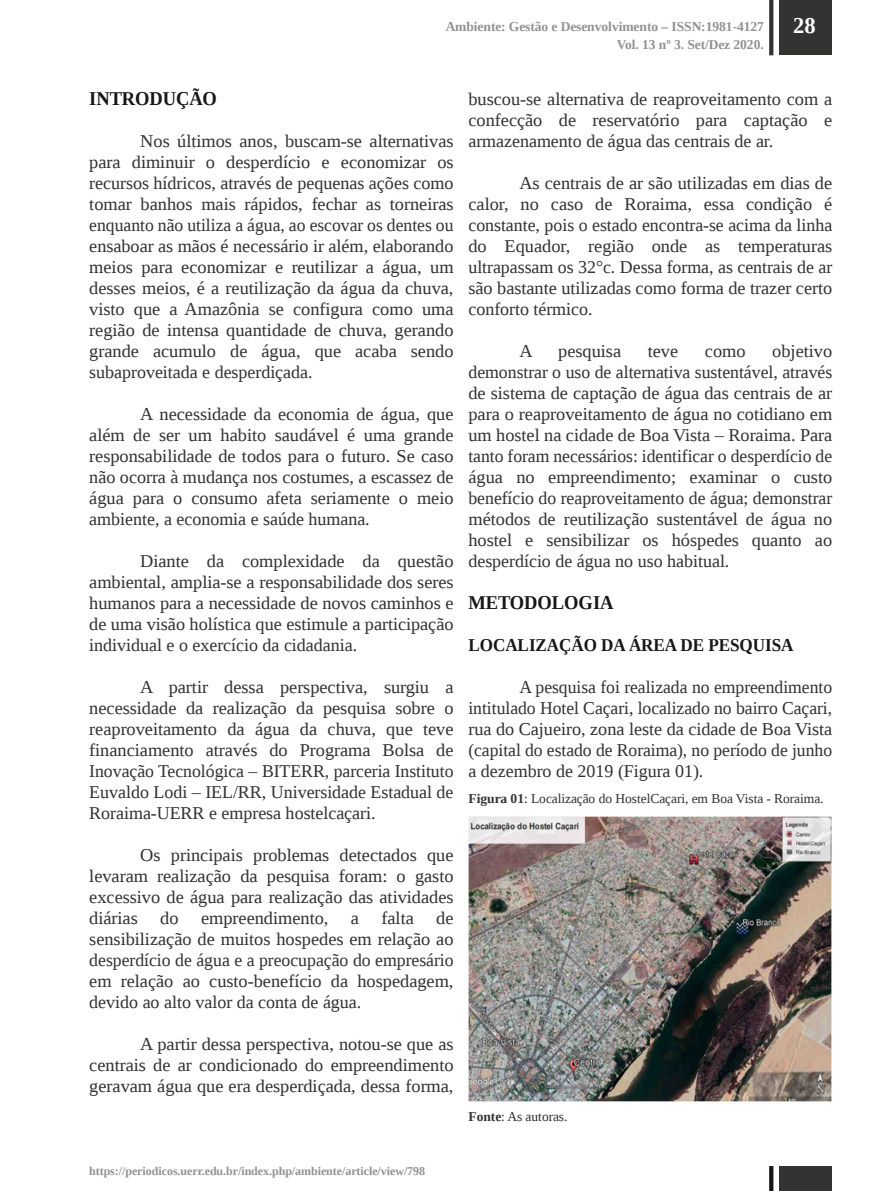
<style>
.page{position:relative;width:893px;height:1191px;background:#fff}
.page>*{position:absolute;margin:0;border:0;box-sizing:border-box;transform-origin:0 0}
.t1{font:700 22.5px "Liberation Serif";color:#fff}
.t2{font:700 19.5px "Liberation Serif";letter-spacing:-.005em;color:#181715;scale:.95 1}
.t3{font:18px/21px "Liberation Serif";color:#333332;text-align:justify}
.t4{font:700 18px "Liberation Serif";letter-spacing:-.005em;color:#181715;scale:.95 1}
.t5{font:13.5px "Liberation Serif";letter-spacing:-.005em;color:#333332}
.t6{font:700 13.5px/18px "Liberation Serif";color:#929291;text-align:right}
.t7{font:700 12px "Liberation Serif";letter-spacing:-.005em;color:#929291}
.s1{font-weight:700}
</style>
<div class="page">
<div style="left:779px;top:0;width:53px;height:55px;background:#333332"></div>
<svg style="left:769px;top:0;width:4px;height:55px"></svg>
<div style="left:779px;top:1166px;width:53px;height:25px;background:#333332"></div>
<svg style="left:769px;top:1166px;width:4px;height:25px"></svg>
<img style="left:469px;top:816px;width:363px;height:285px">
<p class="t6" style="left:446px;top:18px;width:320px">Ambiente: Gestão e Desenvolvimento – ISSN:1981-4127<br>Vol. 13 nº 3. Set/Dez 2020.</p>
<p class="t1" style="left:793px;top:13px;width:24px">28</p>
<p class="t2" style="left:89px;top:88px;width:136px">INTRODUÇÃO</p>
<p class="t3" style="left:89px;top:130px;width:366px;text-indent:51px">Nos últimos anos, buscam-se alternativas para diminuir o desperdício e economizar os recursos hídricos, através de pequenas ações como tomar banhos mais rápidos, fechar as torneiras enquanto não utiliza a água, ao escovar os dentes ou ensaboar as mãos é necessário ir além, elaborando meios para economizar e reutilizar a água, um desses meios, é a reutilização da água da chuva, visto que a Amazônia se configura como uma região de intensa quantidade de chuva, gerando grande acumulo de água, que acaba sendo subaproveitada e desperdiçada.</p>
<p class="t3" style="left:89px;top:403px;width:366px;text-indent:51px">A necessidade da economia de água, que além de ser um habito saudável é uma grande responsabilidade de todos para o futuro. Se caso não ocorra à mudança nos costumes, a escassez de água para o consumo afeta seriamente o meio ambiente, a economia e saúde humana.</p>
<p class="t3" style="left:89px;top:550px;width:366px;text-indent:51px">Diante da complexidade da questão ambiental, amplia-se a responsabilidade dos seres humanos para a necessidade de novos caminhos e de uma visão holística que estimule a participação individual e o exercício da cidadania.</p>
<p class="t3" style="left:89px;top:676px;width:366px;text-indent:51px">A partir dessa perspectiva, surgiu a necessidade da realização da pesquisa sobre o reaproveitamento da água da chuva, que teve financiamento através do Programa Bolsa de Inovação Tecnológica – BITERR, parceria Instituto Euvaldo Lodi – IEL/RR, Universidade Estadual de Roraima-UERR e empresa hostelcaçari.</p>
<p class="t3" style="left:89px;top:844px;width:366px;text-indent:51px">Os principais problemas detectados que levaram realização da pesquisa foram: o gasto excessivo de água para realização das atividades diárias do empreendimento, a falta de sensibilização de muitos hospedes em relação ao desperdício de água e a preocupação do empresário em relação ao custo-benefício da hospedagem, devido ao alto valor da conta de água.</p>
<p class="t3" style="left:89px;top:1033px;width:366px;text-indent:51px">A partir dessa perspectiva, notou-se que as centrais de ar condicionado do empreendimento geravam água que era desperdiçada, dessa forma,</p>
<p class="t3" style="left:468px;top:88px;width:365px">buscou-se alternativa de reaproveitamento com a confecção de reservatório para captação e armazenamento de água das centrais de ar.</p>
<p class="t3" style="left:468px;top:172px;width:365px;text-indent:51px">As centrais de ar são utilizadas em dias de calor, no caso de Roraima, essa condição é constante, pois o estado encontra-se acima da linha do Equador, região onde as temperaturas ultrapassam os 32°c. Dessa forma, as centrais de ar são bastante utilizadas como forma de trazer certo conforto térmico.</p>
<p class="t3" style="left:519px;top:340px;width:15px">A</p>
<p class="t3" style="left:558px;top:340px;width:64px">pesquisa</p>
<p class="t3" style="left:648px;top:340px;width:32px">teve</p>
<p class="t3" style="left:705px;top:340px;width:42px">como</p>
<p class="t3" style="left:468px;top:340px;width:365px;text-indent:304px">objetivo demonstrar o uso de alternativa sustentável, através de sistema de captação de água das centrais de ar para o reaproveitamento de água no cotidiano em um hostel na cidade de Boa Vista – Roraima. Para tanto foram necessários: identificar o desperdício de água no empreendimento; examinar o custo benefício do reaproveitamento de água; demonstrar métodos de reutilização sustentável de água no hostel e sensibilizar os hóspedes quanto ao desperdício de água no uso habitual.</p>
<p class="t2" style="left:468px;top:592px;width:154px">METODOLOGIA</p>
<p class="t4" style="left:468px;top:635px;width:344px">LOCALIZAÇÃO DA ÁREA DE PESQUISA</p>
<p class="t3" style="left:468px;top:676px;width:365px;text-indent:51px">A pesquisa foi realizada no empreendimento intitulado Hotel Caçari, localizado no bairro Caçari, rua do Cajueiro, zona leste da cidade de Boa Vista (capital do estado de Roraima), no período de junho a dezembro de 2019 (Figura 01).</p>
<p class="t5" style="left:469px;top:790px;width:356px"><span class="s1">Figura 01</span>: Localização do HostelCaçari, em Boa Vista - Roraima.</p>
<p class="t5" style="left:469px;top:1109px;width:100px"><span class="s1">Fonte</span>: As autoras.</p>
<p class="t7" style="left:89px;top:1163px;width:337px">https://periodicos.uerr.edu.br/index.php/ambiente/article/view/798</p>
</div>
